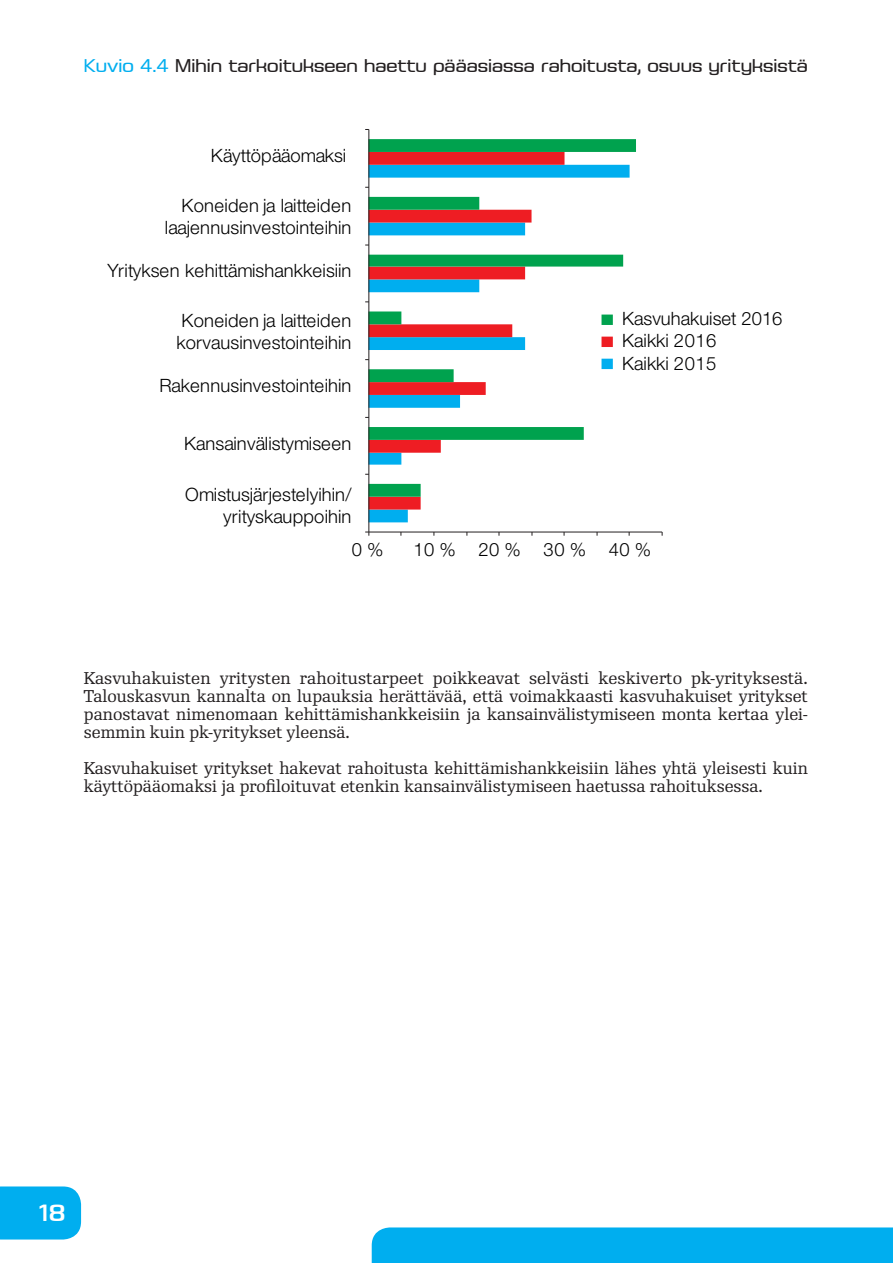
<style>
.page{position:relative;width:893px;height:1263px;background:#fff}
.page>*{position:absolute;margin:0;border:0;box-sizing:border-box;transform-origin:0 0}
.t1{font:600 21px "Saturn";color:#fff}
.t2{font:300 18.45px/22px "Helvetica Neue LT Std";color:#000001;text-align:right}
.l_ensi{font:16.5px/18px "Re Public Std";color:#231f20;text-align:justify}
.Kuvio_otsikko{font:16.5px "Saturn";color:#231f20}
.s1{color:#00aeef}
</style>
<div class="page">
<div style="left:0;top:1186px;width:81px;height:53px;background:#00aeef"></div>
<div style="left:372px;top:1227px;width:521px;height:36px;background:#00aeef"></div>
<svg style="left:369px;top:509px;width:52px;height:13px"></svg>
<svg style="left:369px;top:497px;width:52px;height:12px"></svg>
<svg style="left:369px;top:139px;width:267px;height:358px"></svg>
<hr style="left:369px;top:532px;width:293px;height:1px;background:#231f20">
<hr style="left:368px;top:129px;width:1px;height:403px;background:#231f20">
<div style="left:603px;top:316px;width:8px;height:7px;background:#00a24e"></div>
<div style="left:601px;top:315px;width:12px;height:10px;border:3px solid #00a24e"></div>
<div style="left:603px;top:338px;width:8px;height:7px;background:#ee1d23"></div>
<div style="left:601px;top:337px;width:12px;height:10px;border:3px solid #ee1d23"></div>
<div style="left:603px;top:360px;width:8px;height:7px;background:#00aeef"></div>
<div style="left:601px;top:359px;width:12px;height:10px;border:3px solid #00aeef"></div>
<p class="Kuvio_otsikko" style="left:84px;top:55px;width:725px"><span class="s1">Kuvio 4.4</span> Mihin tarkoitukseen haettu pääasiassa rahoitusta, osuus yrityksistä</p>
<p class="t2" style="left:211px;top:144px;width:137px">Käyttöpääomaksi</p>
<p class="t2" style="left:165px;top:194px;width:188px">Koneiden ja laitteiden laajennusinvestointeihin</p>
<p class="t2" style="left:107px;top:259px;width:246px">Yrityksen kehittämishankkeisiin</p>
<p class="t2" style="left:176px;top:309px;width:176px;text-align:left">Koneiden ja laitteiden korvausinvestointeihin</p>
<p class="t2" style="left:159px;top:374px;width:194px">Rakennusinvestointeihin</p>
<p class="t2" style="left:184px;top:432px;width:169px">Kansainvälistymiseen</p>
<p class="t2" style="left:185px;top:483px;width:168px">Omistusjärjestelyihin/ yrityskauppoihin</p>
<p class="t2" style="left:622px;top:307px;width:162px;text-align:left">Kasvuhakuiset 2016<br>Kaikki 2016<br>Kaikki 2015</p>
<p class="t2" style="left:352px;top:538px;width:33px">0 %</p>
<p class="t2" style="left:413px;top:538px;width:239px">10 % 20 % 30 % 40 %</p>
<p class="l_ensi" style="left:84px;top:669px;width:725px">Kasvuhakuisten yritysten rahoitustarpeet poikkeavat selvästi keskiverto pk-yrityksestä.<br>Talouskasvun kannalta on lupauksia herättävää, että voimakkaasti kasvuhakuiset yritykset panostavat nimenomaan kehittämishankkeisiin ja kansainvälistymiseen monta kertaa ylei&shy;semmin kuin pk-yritykset yleensä.</p>
<p class="l_ensi" style="left:84px;top:759px;width:725px">Kasvuhakuiset yritykset hakevat rahoitusta kehittämishankkeisiin lähes yhtä yleisesti kuin käyttöpääomaksi ja profiloituvat etenkin kansainvälistymiseen haetussa rahoituksessa.</p>
<p class="t1" style="left:39px;top:1199px;width:28px">18</p>
</div>
